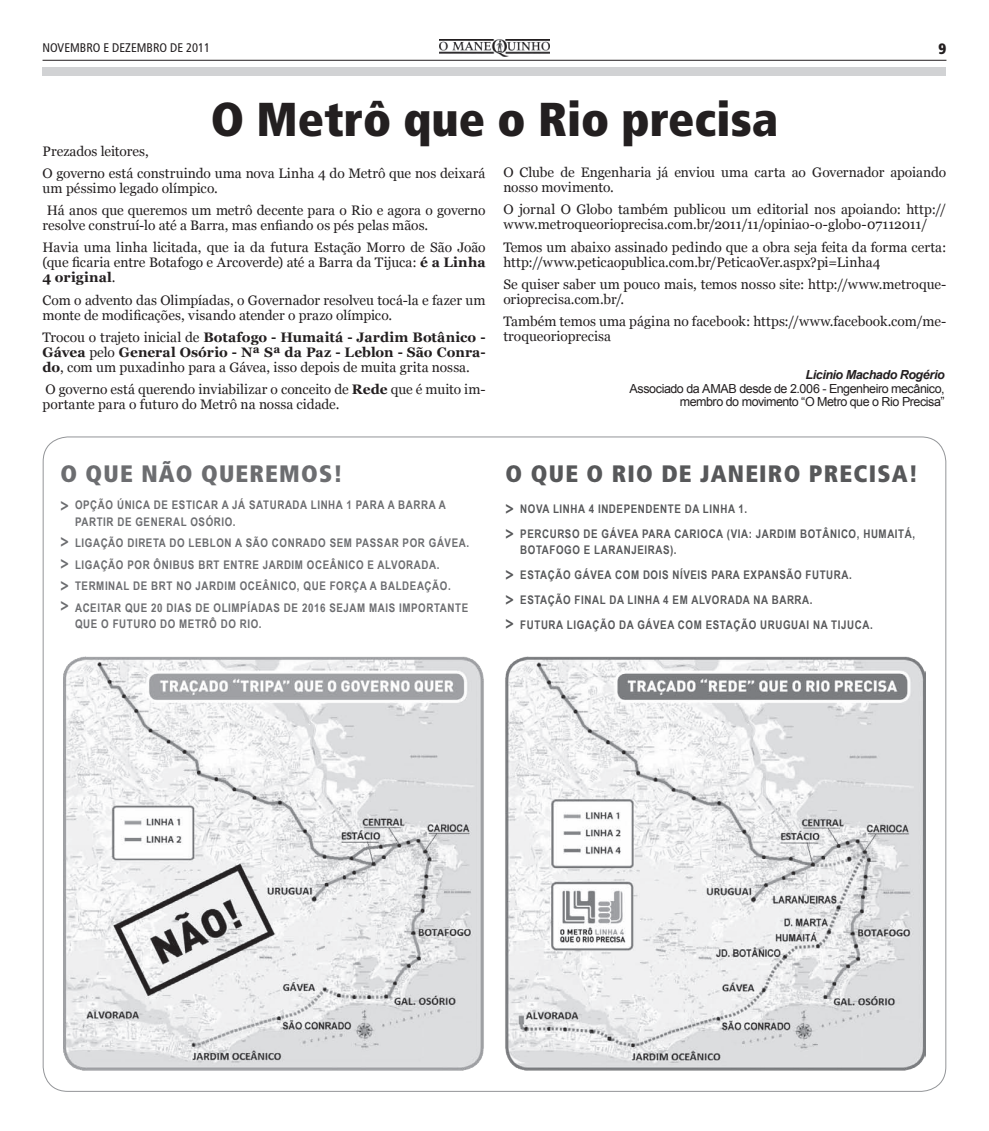
<style>
.page{position:relative;width:989px;height:1131px;background:#fff}
.page>*{position:absolute;margin:0;border:0;box-sizing:border-box;transform-origin:0 0}
.t1{font:900 condensed 47.5px "Frutiger";color:#231f20}
.t2{font:900 condensed 23.75px "Frutiger";letter-spacing:.05em;color:#57585a}
.t3{font:900 condensed 23.75px "Frutiger";letter-spacing:.05em;color:#6c6d70}
.t4{font:700 17.5px/24.8px "Arial Narrow";color:#57585a}
.t5{font:700 17.5px/36.5px "Arial Narrow";color:#6c6d70}
.t6{font:900 condensed 15px "Frutiger";color:#231f20}
.t7{font:13.75px/15px "Georgia";color:#231f20}
.t8{font:12.5px/13.8px "Arial";letter-spacing:-.035em;color:#231f20;text-align:right}
.t9{font:condensed 12.5px "Frutiger";color:#231f20}
.t10{font:italic 700 12.5px "Arial";letter-spacing:-.035em;color:#231f20}
.t11{font:700 11.88px/21.6px "Arial Narrow";letter-spacing:.05em;color:#6c6d70}
.t12{font:700 11.88px/24.8px "Arial Narrow";letter-spacing:.05em;color:#57585a}
.s1{font-weight:700}
</style>
<div class="page">
<hr style="left:43px;top:60px;width:903px;height:1px;background:#231f20">
<img style="left:440px;top:39px;width:109px;height:18px">
<div style="left:43px;top:67px;width:903px;height:9px;background:#d1d2d4"></div>
<img style="left:64px;top:656px;width:861px;height:414px">
<p class="t9" style="left:43px;top:40px;width:169px">NOVEMBRO E DEZEMBRO DE 2011</p>
<p class="t6" style="left:938px;top:40px;width:9px">9</p>
<h1 class="t1" style="left:211px;top:91px;width:569px">O Metrô que o Rio precisa</h1>
<p class="t7" style="left:43px;top:140px;width:444px;line-height:22.1px">Prezados leitores,<br>O governo está construindo uma nova Linha 4 do Metrô que nos deixará</p>
<p class="t7" style="left:47px;top:177px;width:440px;line-height:22.1px;text-indent:-4px">um péssimo legado olímpico.<br>Há anos que queremos um metrô decente para o Rio e agora o governo</p>
<p class="t7" style="left:43px;top:214px;width:444px;line-height:22.1px">resolve construí-lo até a Barra, mas enfiando os pés pelas mãos.<br>Havia uma linha licitada, que ia da futura Estação Morro de São João</p>
<p class="t7" style="left:43px;top:255px;width:444px">(que ficaria entre Botafogo e Arcoverde) até a Barra da Tijuca: <span class="s1">é a Linha<br>4 original</span>.</p>
<p class="t7" style="left:43px;top:292px;width:444px">Com o advento das Olimpíadas, o Governador resolveu tocá-la e fazer um monte de modificações, visando atender o prazo olímpico.</p>
<p class="t7" style="left:43px;top:329px;width:444px;text-align:justify">Trocou o trajeto inicial de <span class="s1">Botafogo - Humaitá - Jardim Botânico - Gávea</span> pelo <span class="s1">General Osório - Nª Sª da Paz - Leblon - São Conra&shy;do</span>, com um puxadinho para a Gávea, isso depois de muita grita nossa.</p>
<p class="t7" style="left:43px;top:381px;width:444px">O governo está querendo inviabilizar o conceito de <span class="s1">Rede</span> que é muito im&shy;portante para o futuro do Metrô na nossa cidade.</p>
<p class="t7" style="left:503px;top:165px;width:444px">O Clube de Engenharia já enviou uma carta ao Governador apoiando nosso movimento.</p>
<p class="t7" style="left:503px;top:202px;width:444px">O jornal O Globo também publicou um editorial nos apoiando: http:// www.metroqueorioprecisa.com.br/2011/11/opiniao-o-globo-07112011/</p>
<p class="t7" style="left:503px;top:239px;width:444px">Temos um abaixo assinado pedindo que a obra seja feita da forma certa: http://www.peticaopublica.com.br/PeticaoVer.aspx?pi=Linha4</p>
<p class="t7" style="left:503px;top:276px;width:444px">Se quiser saber um pouco mais, temos nosso site: http://www.metroque&shy;orioprecisa.com.br/.</p>
<p class="t7" style="left:503px;top:313px;width:444px">Também temos uma página no facebook: https://www.facebook.com/me&shy;troqueorioprecisa</p>
<p class="t10" style="left:805px;top:366px;width:141px">Licinio Machado Rogério</p>
<p class="t8" style="left:629px;top:381px;width:316px">Associado da AMAB desde de 2.006 - Engenheiro mecânico, membro do movimento “O Metro que o Rio Precisa”</p>
<h2 class="t3" style="left:60px;top:459px;width:284px">O QUE NÃO QUEREMOS!</h2>
<p class="t11" style="left:75px;top:496px;width:372px;line-height:16.2px">OPÇÃO ÚNICA DE ESTICAR A JÁ SATURADA LINHA 1 PARA A BARRA A<br>PARTIR DE GENERAL OSÓRIO.</p>
<p class="t11" style="left:75px;top:531px;width:395px">LIGAÇÃO DIRETA DO LEBLON A SÃO CONRADO SEM PASSAR POR GÁVEA.<br>LIGAÇÃO POR ÔNIBUS BRT ENTRE JARDIM OCEÂNICO E ALVORADA.<br>TERMINAL DE BRT NO JARDIM OCEÂNICO, QUE FORÇA A BALDEAÇÃO.<br>ACEITAR QUE 20 DIAS DE OLIMPÍADAS DE 2016 SEJAM MAIS IMPORTANTE</p>
<p class="t11" style="left:75px;top:612px;width:188px">QUE O FUTURO DO METRÔ DO RIO.</p>
<p class="t5" style="left:60px;top:486px;width:10px">&gt; &gt;</p>
<p class="t5" style="left:60px;top:551px;width:10px;line-height:22.5px">&gt; &gt;</p>
<p class="t5" style="left:60px;top:587px;width:10px">&gt;</p>
<h2 class="t2" style="left:505px;top:459px;width:414px">O QUE O RIO DE JANEIRO PRECISA!</h2>
<p class="t4" style="left:505px;top:495px;width:10px">&gt; &gt;</p>
<p class="t4" style="left:505px;top:561px;width:10px;text-align:justify">&gt; &gt; &gt;</p>
<p class="t12" style="left:520px;top:496px;width:396px">NOVA LINHA 4 INDEPENDENTE DA LINHA 1.<br>PERCURSO DE GÁVEA PARA CARIOCA (VIA: JARDIM BOTÂNICO, HUMAITÁ,</p>
<p class="t12" style="left:520px;top:537px;width:354px">BOTAFOGO E LARANJEIRAS).<br>ESTAÇÃO GÁVEA COM DOIS NÍVEIS PARA EXPANSÃO FUTURA.<br>ESTAÇÃO FINAL DA LINHA 4 EM ALVORADA NA BARRA.<br>FUTURA LIGAÇÃO DA GÁVEA COM ESTAÇÃO URUGUAI NA TIJUCA.</p>
</div>
